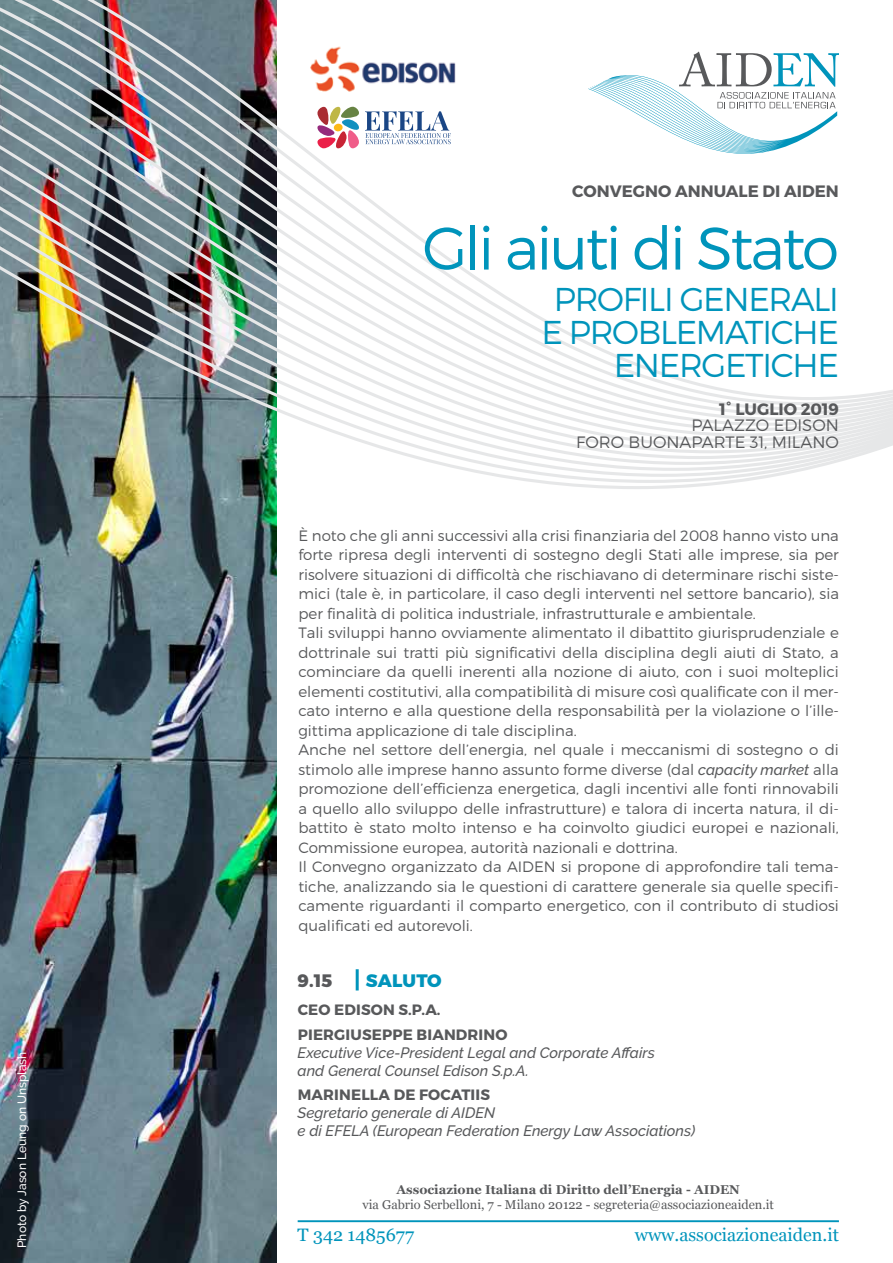
<style>
.page{position:relative;width:893px;height:1263px;background:#fff}
.page>*{position:absolute;margin:0;border:0;box-sizing:border-box;transform-origin:0 0}
.t1{font:300 60px "Montserrat";letter-spacing:-.05em;color:#0094bb}
.t2{font:300 33px/33px "Montserrat";letter-spacing:-.04em;color:#0094bb;text-align:right}
.t3{font:18px "Georgia";color:#0094bb}
.t4{font:800 18px "Montserrat";letter-spacing:.01em;color:#0094bb}
.t5{font:800 18px "Montserrat";color:#58595b}
.t6{font:300 16.5px/16.5px "Montserrat";color:#58595b;text-align:right}
.t7{font:700 16.5px "Montserrat";color:#58595b}
.t8{font:300 15px/19.5px "Montserrat";color:#58595b}
.t9{font:italic 500 15px/18px "Raleway";color:#58595b}
.t10{font:700 15px/24.3px "Montserrat";letter-spacing:.01em;color:#58595b}
.t11{font:12.75px "Georgia";color:#58595b}
.t12{font:700 12.75px "Georgia";color:#58595b}
.t13{font:500 12px "Raleway";color:#fff}
.s1{font-family:"Raleway";font-weight:500;font-style:italic}
</style>
<div class="page">
<img style="left:0;top:489px;width:276px;height:774px">
<svg style="left:0;top:0;width:893px;height:489px"></svg>
<svg style="left:588px;top:52px;width:251px;height:102px"></svg>
<svg style="left:365px;top:111px;width:86px;height:33px"></svg>
<svg style="left:317px;top:107px;width:42px;height:41px"></svg>
<hr style="left:298px;top:1220px;width:541px;height:2px;background:#0094bb">
<hr style="left:356px;top:969px;width:3px;height:21px;background:#0094bb">
<p class="t13" style="left:15px;top:1248px;width:198px;rotate:-90deg">Photo by Jason Leung on Unsplash</p>
<p class="t7" style="left:572px;top:181px;width:268px">CONVEGNO ANNUALE DI AIDEN</p>
<h1 class="t1" style="left:422px;top:212px;width:418px">Gli aiuti di Stato</h1>
<h2 class="t2" style="left:541px;top:282px;width:299px">PROFILI GENERALI<br>E PROBLEMATICHE<br>ENERGETICHE</h2>
<p class="t7" style="left:719px;top:399px;width:121px">1° LUGLIO 2019</p>
<p class="t6" style="left:576px;top:417px;width:264px">PALAZZO EDISON<br>FORO BUONAPARTE 31, MILANO</p>
<p class="t8" style="left:298px;top:525px;width:542px">È noto che gli anni successivi alla crisi finanziaria del 2008 hanno visto una forte ripresa degli interventi di sostegno degli Stati alle imprese, sia per risolvere situazioni di difficoltà che rischiavano di determinare rischi siste&shy;mici (tale è, in particolare, il caso degli interventi nel settore bancario), sia per finalità di politica industriale, infrastrutturale e ambientale.<br>Tali sviluppi hanno ovviamente alimentato il dibattito giurisprudenziale e dottrinale sui tratti più significativi della disciplina degli aiuti di Stato, a cominciare da quelli inerenti alla nozione di aiuto, con i suoi molteplici elementi costitutivi, alla compatibilità di misure così qualificate con il mer&shy;cato interno e alla questione della responsabilità per la violazione o l’ille&shy;gittima applicazione di tale disciplina.<br>Anche nel settore dell’energia, nel quale i meccanismi di sostegno o di stimolo alle imprese hanno assunto forme diverse (dal <span class="s1">capacity market</span> alla promozione dell’efficienza energetica, dagli incentivi alle fonti rinnovabili a quello allo sviluppo delle infrastrutture) e talora di incerta natura, il di&shy;battito è stato molto intenso e ha coinvolto giudici europei e nazionali, Commissione europea, autorità nazionali e dottrina.<br>Il Convegno organizzato da AIDEN si propone di approfondire tali tema&shy;tiche, analizzando sia le questioni di carattere generale sia quelle specifi&shy;camente riguardanti il comparto energetico, con il contributo di studiosi qualificati ed autorevoli.</p>
<p class="t5" style="left:298px;top:969px;width:36px">9.15</p>
<p class="t4" style="left:366px;top:969px;width:77px">SALUTO</p>
<p class="t10" style="left:298px;top:998px;width:144px">CEO EDISON S.P.A.<br>PIE RGIU</p>
<p class="t10" style="left:362px;top:1022px;width:21px">SEPPE</p>
<p class="t10" style="left:416px;top:1022px;width:22px">BIAND</p>
<p class="t10" style="left:468px;top:1022px;width:22px">RINO</p>
<p class="t9" style="left:298px;top:1043px;width:359px">Executive Vice-President Legal and Corporate Affairs and General Counsel Edison S.p.A.</p>
<p class="t10" style="left:298px;top:1083px;width:47px">MARINELLA</p>
<p class="t10" style="left:394px;top:1083px;width:47px">DE FOCA</p>
<p class="t10" style="left:461px;top:1083px;width:30px">TIIS</p>
<p class="t9" style="left:298px;top:1104px;width:399px">Segretario generale di AIDEN<br>e di EFELA (European Federation Energy Law Associations)</p>
<p class="t12" style="left:397px;top:1180px;width:345px">Associazione Italiana di Diritto dell’Energia - AIDEN</p>
<p class="t11" style="left:363px;top:1195px;width:413px">via Gabrio Serbelloni, 7 - Milano 20122 - segreteria@associazioneaiden.it</p>
<p class="t3" style="left:298px;top:1222px;width:118px">T 342 1485677</p>
<p class="t3" style="left:635px;top:1222px;width:206px">www.associazioneaiden.it</p>
</div>
